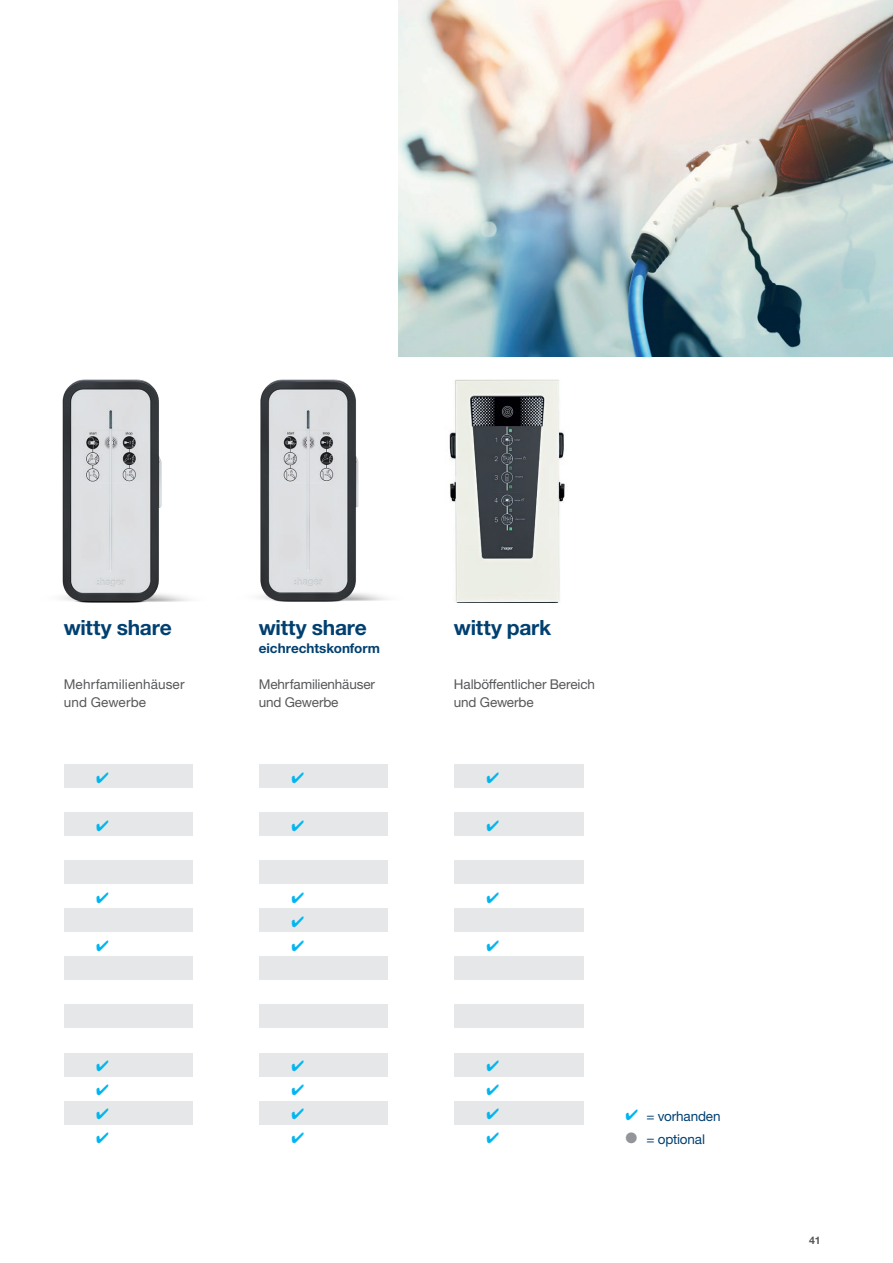
<style>
.page{position:relative;width:893px;height:1263px;background:#fff}
.page>*{position:absolute;margin:0;border:0;box-sizing:border-box;transform-origin:0 0}
.hager_Copy_text_9pt{font:700 21px "Helvetica Neue LTW1 G";letter-spacing:-.01em;color:#004071}
.hager_Copy_text_9pt-2{font:13.5px/18px "Helvetica Neue LTW1 G";letter-spacing:-.005em;color:#57585a}
.hager_Headline_16pt{font:13.5px "Helvetica Neue LTW1 G";letter-spacing:-.01em;color:#004071}
.hager_Subheadline_9p{font:700 13.5px "Helvetica Neue LTW1 G";color:#004071}
.t1{font:700 10.5px "Helvetica Neue LTW1 G";color:#57585a}
</style>
<div class="page">
<div style="left:0;top:1101px;width:584px;height:23px;background:#e6e7e9"></div>
<div style="left:0;top:764px;width:584px;height:24px;background:#e6e7e9"></div>
<div style="left:0;top:860px;width:584px;height:24px;background:#e6e7e9"></div>
<div style="left:0;top:956px;width:584px;height:24px;background:#e6e7e9"></div>
<div style="left:0;top:1053px;width:584px;height:23px;background:#e6e7e9"></div>
<div style="left:0;top:812px;width:584px;height:24px;background:#e6e7e9"></div>
<div style="left:0;top:908px;width:584px;height:24px;background:#e6e7e9"></div>
<div style="left:0;top:1004px;width:584px;height:24px;background:#e6e7e9"></div>
<img style="left:61px;top:379px;width:128px;height:224px">
<img style="left:259px;top:379px;width:128px;height:223px">
<img style="left:449px;top:379px;width:116px;height:223px">
<img style="left:399px;top:0;width:494px;height:356px">
<div style="left:0;top:756px;width:64px;height:424px;background:#fff"></div>
<div style="left:193px;top:756px;width:66px;height:424px;background:#fff"></div>
<div style="left:388px;top:757px;width:66px;height:418px;background:#fff"></div>
<p class="hager_Copy_text_9pt" style="left:64px;top:615px;width:109px">witty share</p>
<p class="hager_Copy_text_9pt-2" style="left:64px;top:675px;width:122px">Mehrfamilienhäuser</p>
<p class="hager_Copy_text_9pt-2" style="left:64px;top:693px;width:84px">und Gewerbe</p>
<p class="hager_Copy_text_9pt" style="left:259px;top:615px;width:109px">witty share</p>
<p class="hager_Subheadline_9p" style="left:259px;top:640px;width:123px">eichrechtskonform</p>
<p class="hager_Copy_text_9pt-2" style="left:259px;top:675px;width:118px">Mehrfamilienhäuser</p>
<p class="hager_Copy_text_9pt-2" style="left:259px;top:693px;width:81px">und Gewerbe</p>
<p class="hager_Copy_text_9pt" style="left:454px;top:615px;width:99px">witty park</p>
<p class="hager_Copy_text_9pt-2" style="left:454px;top:675px;width:143px">Halböffentlicher Bereich und Gewerbe</p>
<p class="hager_Headline_16pt" style="left:646px;top:1108px;width:76px">= vorhanden</p>
<p class="hager_Headline_16pt" style="left:646px;top:1130px;width:60px">= optional</p>
<p class="t1" style="left:809px;top:1233px;width:13px">41</p>
</div>
